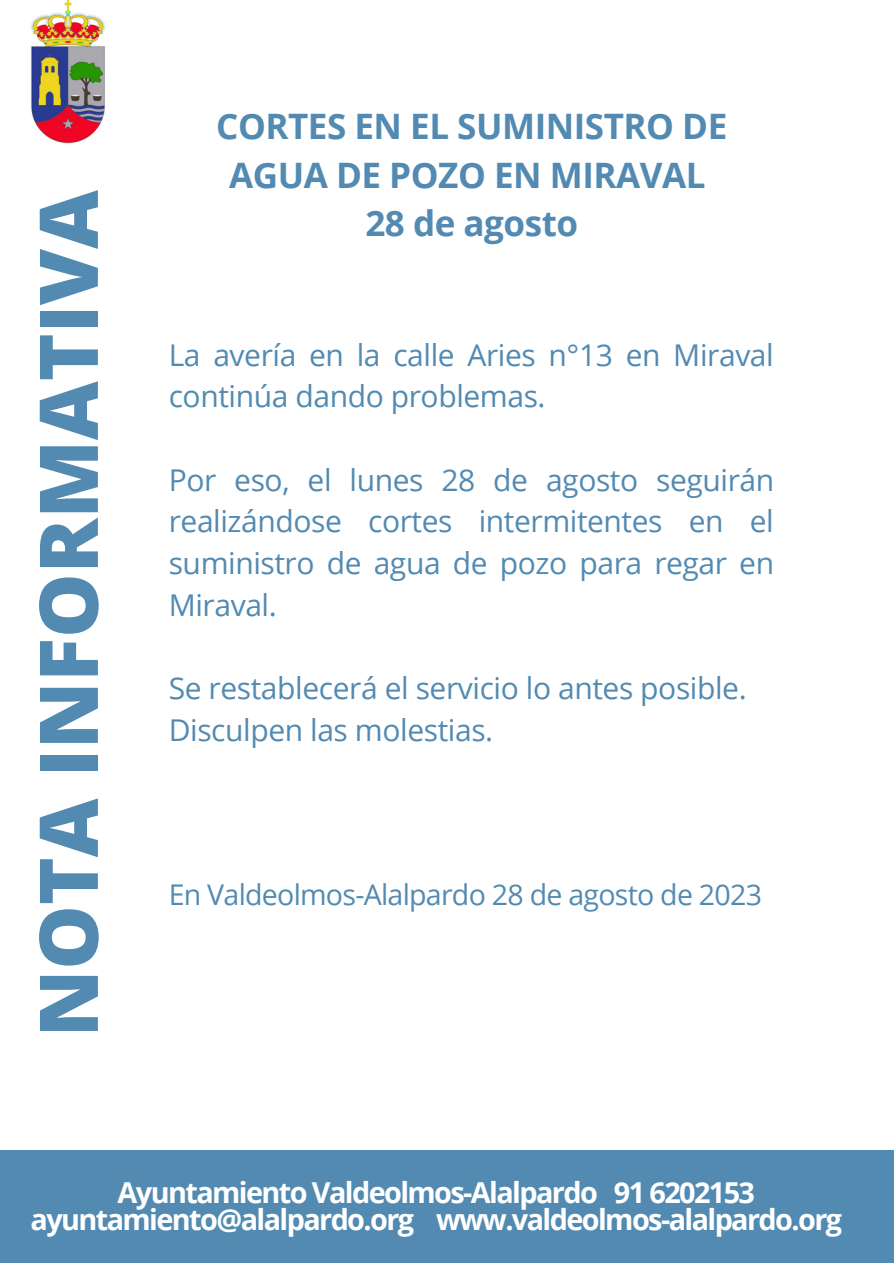
<style>
.page{position:relative;width:894px;height:1264px;background:#fff}
.page>*{position:absolute;margin:0;border:0;box-sizing:border-box;transform-origin:0 0}
.t1{font:800 81px "Open Sans";color:#528ab2}
.t2{font:700 35.1px/48.4px "Open Sans";letter-spacing:-.015em;color:#528ab2;text-align:center}
.t3{font:30px/41.7px "Open Sans";letter-spacing:-.015em;color:#528ab2}
.t4{font:700 28.8px "Open Sans";letter-spacing:-.055em;color:#fff}
.t5{font:28.5px "Open Sans";letter-spacing:-.025em;color:#528ab2}
</style>
<div class="page">
<img style="left:30px;top:0;width:76px;height:144px">
<div style="left:0;top:1150px;width:893px;height:112px;background:#528ab2"></div>
<p class="t1" style="left:11px;top:1037px;width:848px;rotate:-90deg">NOTA INFORMATIVA</p>
<p class="t2" style="left:216px;top:101px;width:512px">CORTES EN EL SUMINISTRO DE<br>AGUA DE POZO EN MIRAVAL</p>
<p class="t2" style="left:365px;top:198px;width:214px">28 de agosto</p>
<p class="t3" style="left:169px;top:333px;width:606px">La avería en la calle Aries n°13 en Miraval continúa dando problemas.</p>
<p class="t3" style="left:169px;top:458px;width:607px;text-align:justify">Por eso, el lunes 28 de agosto seguirán realizándose cortes intermitentes en el suministro de agua de pozo para regar en Miraval.</p>
<p class="t3" style="left:169px;top:666px;width:579px">Se restablecerá el servicio lo antes posible.</p>
<p class="t3" style="left:169px;top:708px;width:326px">Disculpen las molestias.</p>
<p class="t5" style="left:169px;top:874px;width:594px">En Valdeolmos-Alalpardo 28 de agosto de 2023</p>
<p class="t4" style="left:118px;top:1171px;width:638px">Ayuntamiento Valdeolmos-Alalpardo 91 6202153</p>
<p class="t4" style="left:31px;top:1198px;width:812px">ayuntamiento@alalpardo.org www.valdeolmos-alalpardo.org</p>
</div>
